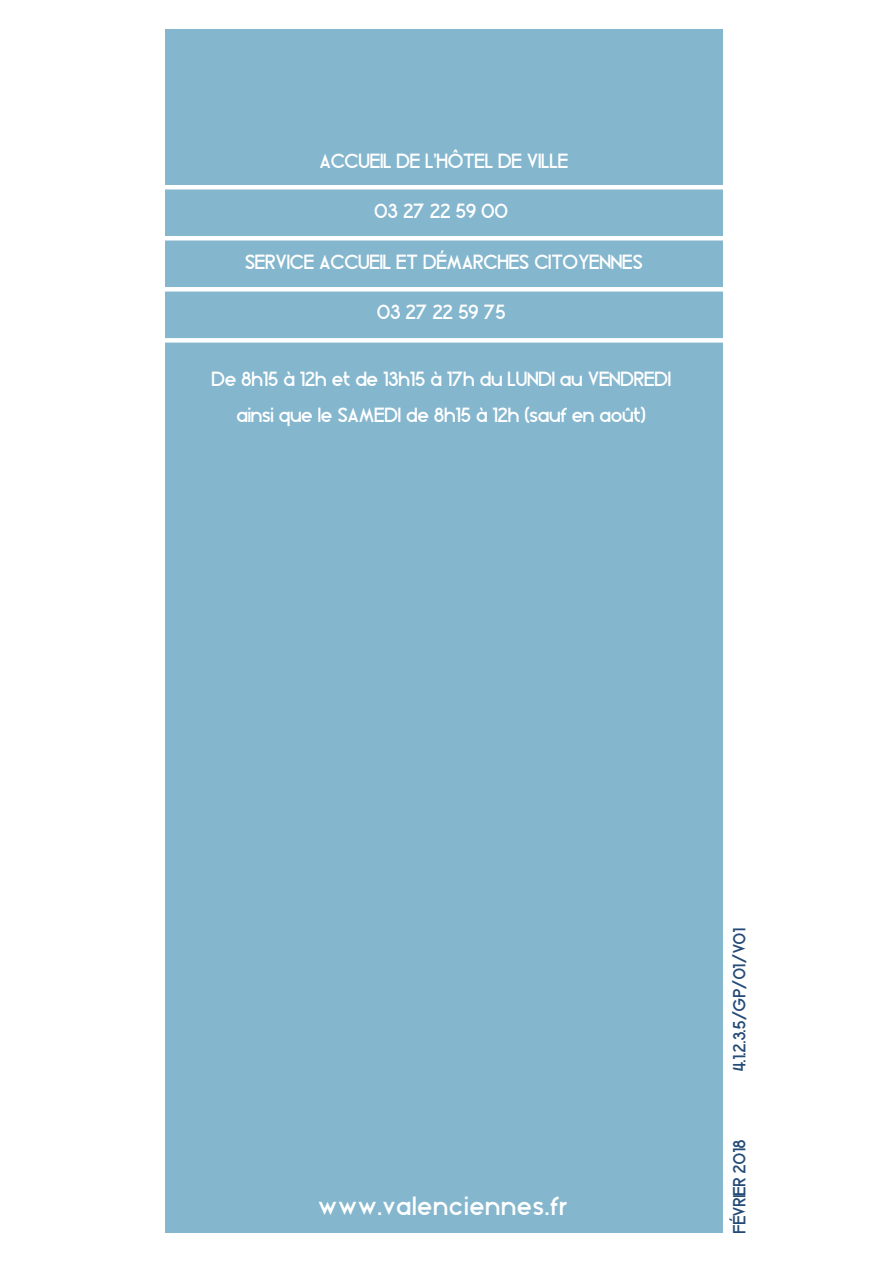
<style>
.page{position:relative;width:893px;height:1263px;background:#fff}
.page>*{position:absolute;margin:0;border:0;box-sizing:border-box;transform-origin:0 0}
.t1{font:27px "Blissful Thinking";letter-spacing:.05em;color:#fff}
.t2{font:21px/36px "Blissful Thinking";color:#fff}
.t3{font:18px "Blissful Thinking";color:#244b78}
</style>
<div class="page">
<div style="left:165px;top:30px;width:557px;height:1203px;background:#84b6ce"></div>
<hr style="left:21px;top:185px;width:869px;height:4px;background:#fff">
<hr style="left:7px;top:236px;width:869px;height:4px;background:#fff">
<div style="left:3px;top:287px;width:869px;height:5px;background:#fff"></div>
<div style="left:5px;top:338px;width:869px;height:5px;background:#fff"></div>
<p class="t2" style="left:320px;top:142px;width:23px">ACCUEIL</p>
<p class="t2" style="left:397px;top:142px;width:150px">DE L’HÔTEL DE VILLE</p>
<p class="t2" style="left:375px;top:193px;width:135px">03 27 22 59 00</p>
<p class="t2" style="left:245px;top:243px;width:21px">SERVICE</p>
<p class="t2" style="left:320px;top:243px;width:12px">ACCUEIL</p>
<p class="t2" style="left:397px;top:243px;width:63px">ET DÉMARCHES</p>
<p class="t2" style="left:535px;top:243px;width:12px">CITO</p>
<p class="t2" style="left:579px;top:243px;width:23px">YENNES</p>
<p class="t2" style="left:377px;top:294px;width:130px">03 27 22 59 75</p>
<p class="t2" style="left:212px;top:361px;width:307px">DE 8H15 À 12H ET DE 13H15 À 17H DU LUNDI</p>
<p class="t2" style="left:237px;top:361px;width:410px;text-indent:323px">AU VENDREDI<br>AINSI QUE LE SAMEDI DE 8H15 À 12H (SAUF EN AOÛT)</p>
<p class="t1" style="left:319px;top:1191px;width:250px">WWW.VALENCIENNES.FR</p>
<p class="t3" style="left:729px;top:1071px;width:145px;rotate:-90deg">4.1.2.3.5/GP/01/V01</p>
<p class="t3" style="left:729px;top:1233px;width:96px;rotate:-90deg">FÉVRIER 2018</p>
</div>
